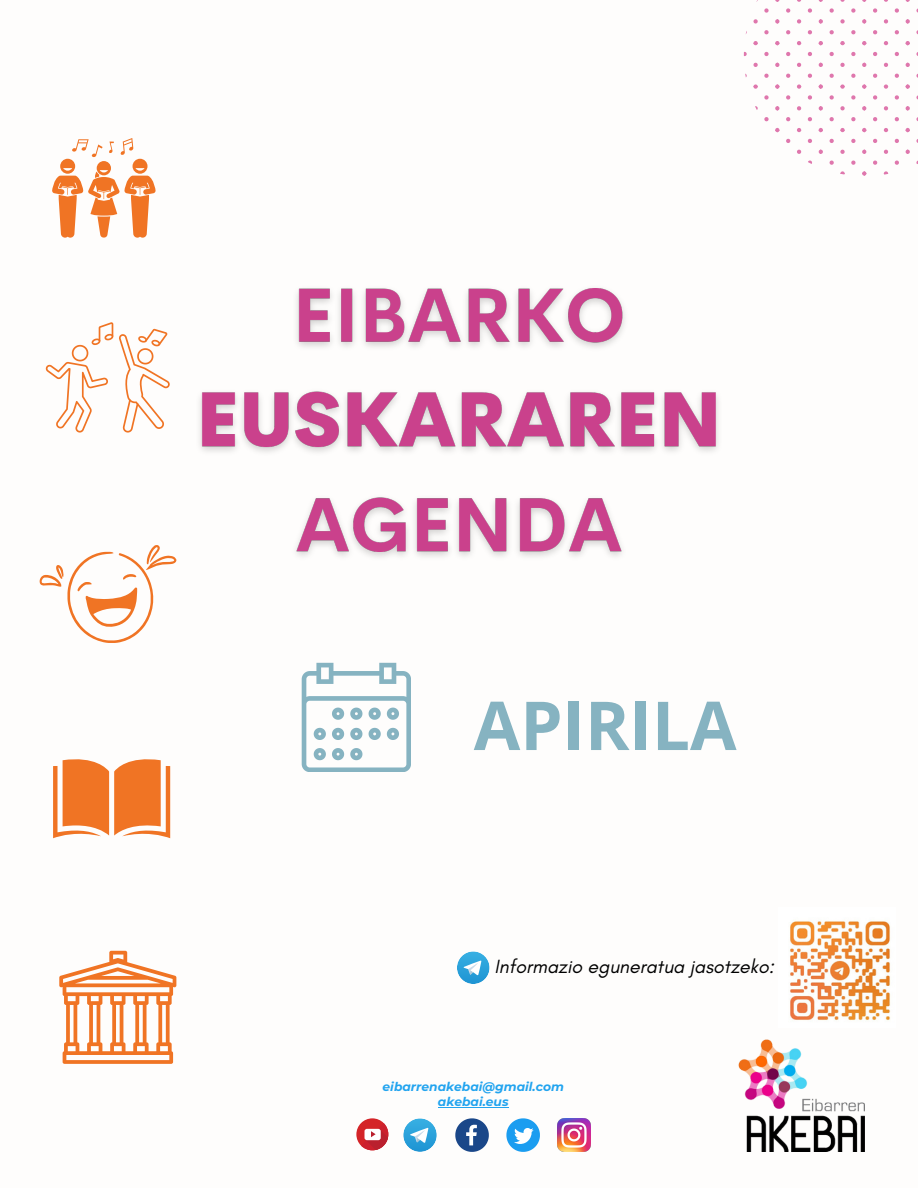
<style>
.page{position:relative;width:918px;height:1188px;background:#fff}
.page>*{position:absolute;margin:0;border:0;box-sizing:border-box;transform-origin:0 0}
.t1{font:700 67.5px "Open Sans";color:#86b3c1}
.t2{font:italic 19.5px "Glacial Indifference";color:#000}
.t3{font:italic 700 12.3px "Montserrat";color:#22a4ef}
</style>
<div class="page">
<svg style="left:906px;top:19px;width:4px;height:5px"></svg>
<svg style="left:884px;top:19px;width:4px;height:5px"></svg>
<svg style="left:873px;top:30px;width:4px;height:4px"></svg>
<svg style="left:895px;top:30px;width:4px;height:4px"></svg>
<svg style="left:873px;top:8px;width:4px;height:5px"></svg>
<svg style="left:895px;top:8px;width:4px;height:5px"></svg>
<svg style="left:906px;top:63px;width:4px;height:4px"></svg>
<svg style="left:884px;top:63px;width:4px;height:4px"></svg>
<svg style="left:873px;top:74px;width:4px;height:4px"></svg>
<svg style="left:895px;top:74px;width:4px;height:4px"></svg>
<svg style="left:873px;top:52px;width:4px;height:4px"></svg>
<svg style="left:895px;top:52px;width:4px;height:4px"></svg>
<svg style="left:906px;top:41px;width:4px;height:4px"></svg>
<svg style="left:884px;top:41px;width:4px;height:4px"></svg>
<svg style="left:906px;top:106px;width:4px;height:4px"></svg>
<svg style="left:884px;top:106px;width:4px;height:4px"></svg>
<svg style="left:873px;top:117px;width:4px;height:4px"></svg>
<svg style="left:895px;top:117px;width:4px;height:4px"></svg>
<svg style="left:873px;top:95px;width:4px;height:5px"></svg>
<svg style="left:895px;top:95px;width:4px;height:5px"></svg>
<svg style="left:906px;top:84px;width:4px;height:5px"></svg>
<svg style="left:884px;top:84px;width:4px;height:5px"></svg>
<svg style="left:906px;top:150px;width:4px;height:4px"></svg>
<svg style="left:884px;top:150px;width:4px;height:4px"></svg>
<svg style="left:873px;top:161px;width:4px;height:4px"></svg>
<svg style="left:895px;top:161px;width:4px;height:4px"></svg>
<svg style="left:873px;top:139px;width:4px;height:4px"></svg>
<svg style="left:895px;top:139px;width:4px;height:4px"></svg>
<svg style="left:906px;top:128px;width:4px;height:4px"></svg>
<svg style="left:884px;top:128px;width:4px;height:4px"></svg>
<svg style="left:884px;top:171px;width:4px;height:4px"></svg>
<svg style="left:862px;top:19px;width:4px;height:5px"></svg>
<svg style="left:840px;top:19px;width:5px;height:5px"></svg>
<svg style="left:830px;top:30px;width:4px;height:4px"></svg>
<svg style="left:851px;top:30px;width:5px;height:4px"></svg>
<svg style="left:830px;top:8px;width:4px;height:5px"></svg>
<svg style="left:851px;top:8px;width:5px;height:5px"></svg>
<svg style="left:862px;top:63px;width:4px;height:4px"></svg>
<svg style="left:840px;top:63px;width:5px;height:4px"></svg>
<svg style="left:830px;top:74px;width:4px;height:4px"></svg>
<svg style="left:851px;top:74px;width:5px;height:4px"></svg>
<svg style="left:830px;top:52px;width:4px;height:4px"></svg>
<svg style="left:851px;top:52px;width:5px;height:4px"></svg>
<svg style="left:862px;top:41px;width:4px;height:4px"></svg>
<svg style="left:840px;top:41px;width:5px;height:4px"></svg>
<svg style="left:862px;top:106px;width:4px;height:4px"></svg>
<svg style="left:840px;top:106px;width:5px;height:4px"></svg>
<svg style="left:830px;top:117px;width:4px;height:4px"></svg>
<svg style="left:851px;top:117px;width:5px;height:4px"></svg>
<svg style="left:830px;top:95px;width:4px;height:5px"></svg>
<svg style="left:851px;top:95px;width:5px;height:5px"></svg>
<svg style="left:862px;top:84px;width:4px;height:5px"></svg>
<svg style="left:840px;top:84px;width:5px;height:5px"></svg>
<svg style="left:862px;top:150px;width:4px;height:4px"></svg>
<svg style="left:840px;top:150px;width:5px;height:4px"></svg>
<svg style="left:830px;top:161px;width:4px;height:4px"></svg>
<svg style="left:851px;top:161px;width:5px;height:4px"></svg>
<svg style="left:830px;top:139px;width:4px;height:4px"></svg>
<svg style="left:851px;top:139px;width:5px;height:4px"></svg>
<svg style="left:862px;top:128px;width:4px;height:4px"></svg>
<svg style="left:840px;top:128px;width:5px;height:4px"></svg>
<svg style="left:862px;top:171px;width:4px;height:5px"></svg>
<svg style="left:840px;top:171px;width:5px;height:4px"></svg>
<svg style="left:819px;top:19px;width:4px;height:5px"></svg>
<svg style="left:797px;top:19px;width:4px;height:5px"></svg>
<svg style="left:786px;top:30px;width:4px;height:4px"></svg>
<svg style="left:808px;top:30px;width:4px;height:4px"></svg>
<svg style="left:786px;top:8px;width:4px;height:5px"></svg>
<svg style="left:808px;top:8px;width:4px;height:5px"></svg>
<svg style="left:819px;top:63px;width:4px;height:4px"></svg>
<svg style="left:797px;top:63px;width:4px;height:4px"></svg>
<svg style="left:786px;top:74px;width:4px;height:4px"></svg>
<svg style="left:808px;top:74px;width:4px;height:4px"></svg>
<svg style="left:786px;top:52px;width:4px;height:4px"></svg>
<svg style="left:808px;top:52px;width:4px;height:4px"></svg>
<svg style="left:819px;top:41px;width:4px;height:4px"></svg>
<svg style="left:797px;top:41px;width:4px;height:4px"></svg>
<svg style="left:819px;top:106px;width:4px;height:4px"></svg>
<svg style="left:797px;top:106px;width:4px;height:4px"></svg>
<svg style="left:786px;top:117px;width:4px;height:4px"></svg>
<svg style="left:808px;top:117px;width:4px;height:4px"></svg>
<svg style="left:786px;top:95px;width:4px;height:5px"></svg>
<svg style="left:808px;top:95px;width:4px;height:5px"></svg>
<svg style="left:819px;top:84px;width:4px;height:5px"></svg>
<svg style="left:797px;top:84px;width:4px;height:5px"></svg>
<svg style="left:819px;top:150px;width:4px;height:4px"></svg>
<svg style="left:797px;top:150px;width:4px;height:4px"></svg>
<svg style="left:786px;top:139px;width:4px;height:4px"></svg>
<svg style="left:808px;top:139px;width:4px;height:4px"></svg>
<svg style="left:819px;top:128px;width:4px;height:4px"></svg>
<svg style="left:797px;top:128px;width:4px;height:4px"></svg>
<svg style="left:775px;top:19px;width:4px;height:5px"></svg>
<svg style="left:753px;top:19px;width:5px;height:5px"></svg>
<svg style="left:764px;top:30px;width:5px;height:4px"></svg>
<svg style="left:764px;top:8px;width:5px;height:5px"></svg>
<svg style="left:775px;top:63px;width:4px;height:4px"></svg>
<svg style="left:753px;top:63px;width:5px;height:4px"></svg>
<svg style="left:764px;top:74px;width:5px;height:4px"></svg>
<svg style="left:744px;top:52px;width:3px;height:4px"></svg>
<svg style="left:764px;top:52px;width:5px;height:4px"></svg>
<svg style="left:775px;top:41px;width:4px;height:4px"></svg>
<svg style="left:753px;top:41px;width:5px;height:4px"></svg>
<svg style="left:775px;top:106px;width:4px;height:4px"></svg>
<svg style="left:764px;top:117px;width:5px;height:4px"></svg>
<svg style="left:764px;top:95px;width:5px;height:5px"></svg>
<svg style="left:775px;top:84px;width:4px;height:5px"></svg>
<svg style="left:753px;top:84px;width:5px;height:5px"></svg>
<svg style="left:775px;top:128px;width:4px;height:4px"></svg>
<img style="left:739px;top:1039px;width:126px;height:113px">
<hr style="left:438px;top:1107px;width:71px;height:1px;background:#22a4ef">
<svg style="left:455px;top:1118px;width:34px;height:34px"></svg>
<svg style="left:403px;top:1118px;width:34px;height:34px"></svg>
<svg style="left:410px;top:1128px;width:18px;height:15px"></svg>
<svg style="left:506px;top:1118px;width:34px;height:34px"></svg>
<img style="left:557px;top:1118px;width:34px;height:34px">
<svg style="left:356px;top:1118px;width:32px;height:32px"></svg>
<svg style="left:361px;top:1123px;width:28px;height:28px"></svg>
<svg style="left:302px;top:663px;width:109px;height:109px"></svg>
<img style="left:790px;top:921px;width:101px;height:100px">
<svg style="left:457px;top:951px;width:33px;height:33px"></svg>
<svg style="left:464px;top:961px;width:17px;height:14px"></svg>
<img style="left:199px;top:288px;width:520px;height:270px">
<svg style="left:52px;top:138px;width:103px;height:100px"></svg>
<svg style="left:46px;top:322px;width:67px;height:111px"></svg>
<svg style="left:119px;top:329px;width:51px;height:104px"></svg>
<svg style="left:40px;top:545px;width:136px;height:98px"></svg>
<svg style="left:53px;top:759px;width:117px;height:79px"></svg>
<svg style="left:59px;top:951px;width:117px;height:113px"></svg>
<p class="t1" style="left:474px;top:678px;width:264px">APIRILA</p>
<p class="t2" style="left:495px;top:955px;width:281px">Informazio eguneratua jasotzeko:</p>
<p class="t3" style="left:383px;top:1079px;width:183px">eibarrenakebai@gmail.com</p>
<p class="t3" style="left:438px;top:1094px;width:72px">akebai.eus</p>
</div>
